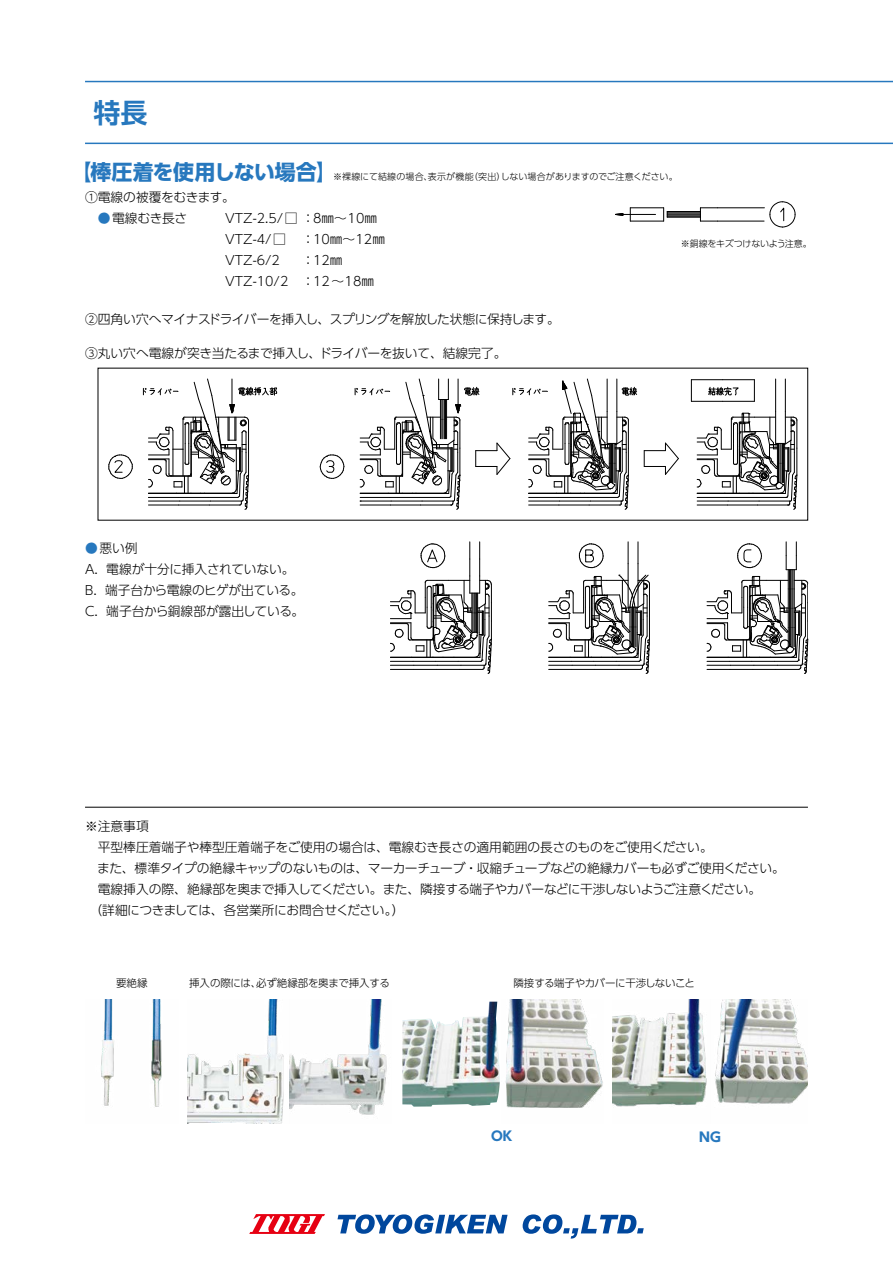
<style>
.page{position:relative;width:893px;height:1263px;background:#fff}
.page>*{position:absolute;margin:0;border:0;box-sizing:border-box;transform-origin:0 0}
.t1{font:700 27px "UD Shin Go Pro De";color:#2778be}
.t2{font:700 21px "UD Shin Go Pro";letter-spacing:-.01em;color:#2778be}
.t3{font:700 13.2px "UD Shin Go Pro";color:#2778be}
.t4{font:300 12.75px/21px "UD Shin Go Pro";letter-spacing:-.02em;color:#000}
.t5{font:300 12.75px/21px "UD Shin Go Pro";color:#000}
.t6{font:300 10.5px "UD Shin Go Pro";letter-spacing:-.02em;color:#000}
.t7{font:300 9px "UD Shin Go Pro";letter-spacing:-.01em;color:#000}
.s1{color:#2778be}
</style>
<div class="page">
<hr style="left:667px;top:216px;width:33px;height:1px;background:#000">
<hr style="left:667px;top:215px;width:33px;height:1px;background:#000">
<hr style="left:667px;top:214px;width:33px;height:1px;background:#000">
<hr style="left:667px;top:213px;width:33px;height:1px;background:#000">
<hr style="left:667px;top:212px;width:33px;height:1px;background:#000">
<svg style="left:615px;top:213px;width:9px;height:3px"></svg>
<svg style="left:700px;top:208px;width:18px;height:14px"></svg>
<hr style="left:718px;top:208px;width:46px;height:1px;background:#000">
<hr style="left:718px;top:221px;width:46px;height:1px;background:#000">
<svg style="left:663px;top:208px;width:5px;height:13px"></svg>
<hr style="left:630px;top:221px;width:34px;height:1px;background:#000">
<hr style="left:630px;top:208px;width:34px;height:1px;background:#000">
<hr style="left:667px;top:211px;width:33px;height:1px;background:#000">
<hr style="left:667px;top:217px;width:33px;height:1px;background:#000">
<hr style="left:615px;top:214px;width:41px;height:1px;background:#000">
<svg style="left:770px;top:202px;width:25px;height:25px"></svg>
<svg style="left:691px;top:380px;width:1px;height:21px"></svg>
<hr style="left:691px;top:401px;width:32px;height:1px;background:#000">
<hr style="left:723px;top:401px;width:31px;height:1px;background:#000">
<svg style="left:754px;top:380px;width:1px;height:21px"></svg>
<hr style="left:723px;top:379px;width:31px;height:1px;background:#000">
<hr style="left:691px;top:379px;width:32px;height:1px;background:#000">
<svg style="left:644px;top:442px;width:35px;height:33px"></svg>
<hr style="left:775px;top:411px;width:1px;height:32px;background:#000">
<hr style="left:775px;top:379px;width:1px;height:32px;background:#000">
<hr style="left:785px;top:379px;width:1px;height:32px;background:#000">
<hr style="left:785px;top:411px;width:1px;height:32px;background:#000">
<svg style="left:697px;top:413px;width:101px;height:97px"></svg>
<svg style="left:109px;top:455px;width:24px;height:24px"></svg>
<svg style="left:143px;top:378px;width:134px;height:132px"></svg>
<svg style="left:708px;top:387px;width:31px;height:9px"></svg>
<svg style="left:320px;top:455px;width:24px;height:24px"></svg>
<svg style="left:355px;top:378px;width:282px;height:132px"></svg>
<svg style="left:707px;top:542px;width:101px;height:132px"></svg>
<svg style="left:549px;top:542px;width:101px;height:132px"></svg>
<svg style="left:390px;top:542px;width:102px;height:132px"></svg>
<hr style="left:85px;top:807px;width:723px;height:1px;background:#000">
<img style="left:101px;top:999px;width:61px;height:108px">
<img style="left:187px;top:999px;width:200px;height:124px">
<img style="left:505px;top:999px;width:98px;height:109px">
<img style="left:402px;top:1002px;width:98px;height:104px">
<img style="left:612px;top:999px;width:196px;height:108px">
<hr style="left:85px;top:143px;width:808px;height:1px;background:#2778be">
<hr style="left:85px;top:81px;width:808px;height:1px;background:#2778be">
<svg style="left:337px;top:1214px;width:171px;height:20px"></svg>
<svg style="left:523px;top:1214px;width:121px;height:24px"></svg>
<svg style="left:249px;top:1214px;width:76px;height:20px"></svg>
<h1 class="t1" style="left:94px;top:90px;width:56px">特長</h1>
<h2 class="t2" style="left:71px;top:154px;width:267px">【棒圧着を使用しない場合】</h2>
<p class="t7" style="left:333px;top:169px;width:346px">※裸線にて結線の場合、表示が機能（突出）しない場合がありますのでご注意ください。</p>
<p class="t4" style="left:85px;top:186px;width:151px">①電線の被覆をむきます。</p>
<p class="t4" style="left:98px;top:207px;width:91px"><span class="s1">●</span>電線むき長さ</p>
<p class="t5" style="left:225px;top:207px;width:161px">VTZ-2.5/□ ：8㎜～10㎜<br>VTZ-4/□ ：10㎜～12㎜<br>VTZ-6/2</p>
<p class="t5" style="left:225px;top:249px;width:150px;text-indent:76px">：12㎜<br>VTZ-10/2 ：12～18㎜</p>
<p class="t7" style="left:681px;top:236px;width:133px">※銅線をキズつけないよう注意。</p>
<p class="t4" style="left:85px;top:308px;width:476px">②四角い穴へマイナスドライバーを挿入し、スプリングを解放した状態に保持します。</p>
<p class="t4" style="left:85px;top:342px;width:423px">③丸い穴へ電線が突き当たるまで挿入し、ドライバーを抜いて、結線完了。</p>
<p class="t4" style="left:83px;top:537px;width:223px"><span class="s1">●</span>悪い例<br>Ａ．電線が十分に挿入されていない。<br>Ｂ．端子台から電線のヒゲが出ている。<br>Ｃ．端子台から銅線部が露出している。</p>
<p class="t4" style="left:85px;top:815px;width:701px">※注意事項<br>　平型棒圧着端子や棒型圧着端子をご使用の場合は、電線むき長さの適用範囲の長さのものをご使用ください。<br>　また、標準タイプの絶縁キャップのないものは、マーカーチューブ・収縮チューブなどの絶縁カバーも必ずご使用ください。　電線挿入の際、絶縁部を奥まで挿入してください。また、隣接する端子やカバーなどに干渉しないようご注意ください。<br>　（詳細につきましては、各営業所にお問合せください。）</p>
<p class="t6" style="left:116px;top:975px;width:33px">要絶縁</p>
<p class="t6" style="left:189px;top:975px;width:202px">挿入の際には、必ず絶縁部を奥まで挿入する</p>
<p class="t6" style="left:513px;top:975px;width:183px">隣接する端子やカバーに干渉しないこと</p>
<p class="t3" style="left:491px;top:1125px;width:23px">OK</p>
<p class="t3" style="left:699px;top:1126px;width:23px">NG</p>
</div>
